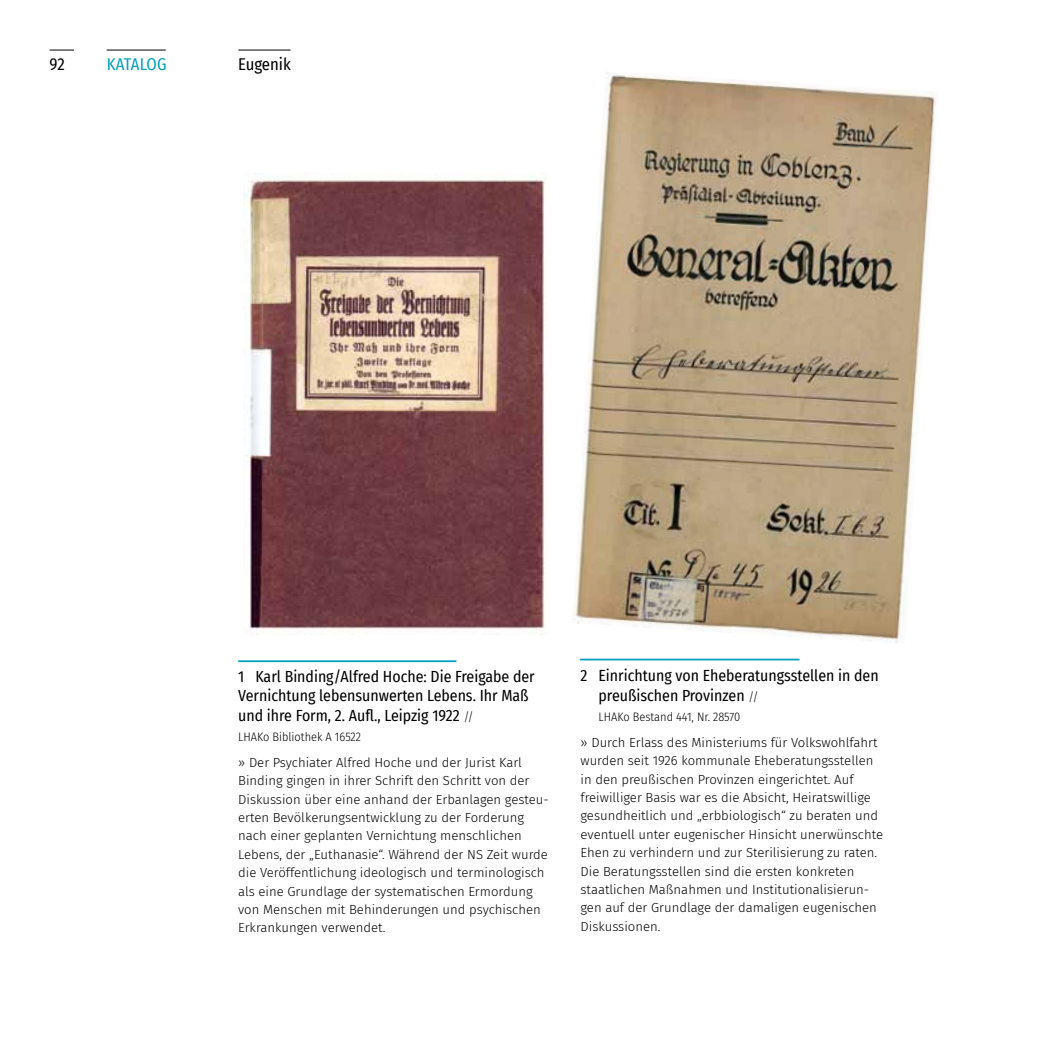
<style>
.page{position:relative;width:1042px;height:1042px;background:#fff}
.page>*{position:absolute;margin:0;border:0;box-sizing:border-box;transform-origin:0 0}
.t1{font:16.62px "Fira Sans Condensed";letter-spacing:-.01em;color:#000}
.t2{font:16.62px "Fira Sans Condensed";letter-spacing:.01em;color:#009fba}
.t3{font:15.75px/18.4px "Fira Sans Condensed";color:#000}
.t4{font:300 13.12px/18.4px "Fira Sans";color:#000}
.t5{font:300 12.25px "Fira Sans Condensed";color:#000}
.s1{font-weight:300;font-size:12.25px}
</style>
<div class="page">
<svg style="left:50px;top:50px;width:24px;height:1px"></svg>
<img style="left:244px;top:176px;width:302px;height:459px">
<hr style="left:238px;top:660px;width:218px;height:2px;background:#009fba">
<hr style="left:580px;top:659px;width:219px;height:1px;background:#009fba">
<img style="left:573px;top:72px;width:365px;height:571px">
<hr style="left:107px;top:50px;width:59px;height:1px;background:#000">
<hr style="left:238px;top:50px;width:52px;height:1px;background:#000">
<p class="t1" style="left:50px;top:52px;width:17px">92</p>
<p class="t2" style="left:107px;top:52px;width:61px">KATALOG</p>
<p class="t1" style="left:238px;top:52px;width:54px">Eugenik</p>
<p class="t3" style="left:238px;top:667px;width:298px">1 Karl Binding/Alfred Hoche: Die Freigabe der<br>Vernichtung lebensunwerten Lebens. Ihr Maß</p>
<p class="t3" style="left:238px;top:706px;width:237px">und ihre Form, 2. Aufl., Leipzig 1922 <span class="s1">//</span></p>
<p class="t5" style="left:238px;top:728px;width:124px">LHAKo Bibliothek A 16522</p>
<p class="t4" style="left:238px;top:753px;width:312px">» Der Psychiater Alfred Hoche und der Jurist Karl Binding gingen in ihrer Schrift den Schritt von der Diskussion über eine anhand der Erbanlagen gesteu&shy;erten Bevölkerungsentwicklung zu der Forderung nach einer geplanten Vernichtung menschlichen Lebens, der „Euthanasie“. Während der NS Zeit wurde die Veröffentlichung ideologisch und terminologisch als eine Grundlage der systematischen Ermordung von Menschen mit Behinderungen und psychischen Erkrankungen verwendet.</p>
<p class="t3" style="left:598px;top:665px;width:282px;line-height:20.1px;text-indent:-18px">2 Einrichtung von Eheberatungsstellen in den preußischen Provinzen <span class="s1">//</span></p>
<p class="t5" style="left:598px;top:708px;width:143px">LHAKo Bestand 441, Nr. 28570</p>
<p class="t4" style="left:580px;top:733px;width:304px">» Durch Erlass des Ministeriums für Volkswohlfahrt wurden seit 1926 kommunale Eheberatungsstellen in den preußischen Provinzen eingerichtet. Auf freiwilliger Basis war es die Absicht, Heiratswillige gesundheitlich und „erbbiologisch“ zu beraten und eventuell unter eugenischer Hinsicht unerwünschte Ehen zu verhindern und zur Sterilisierung zu raten.<br>Die Beratungsstellen sind die ersten konkreten staatlichen Maßnahmen und Institutionalisierun&shy;gen auf der Grundlage der damaligen eugenischen Diskussionen.</p>
</div>
